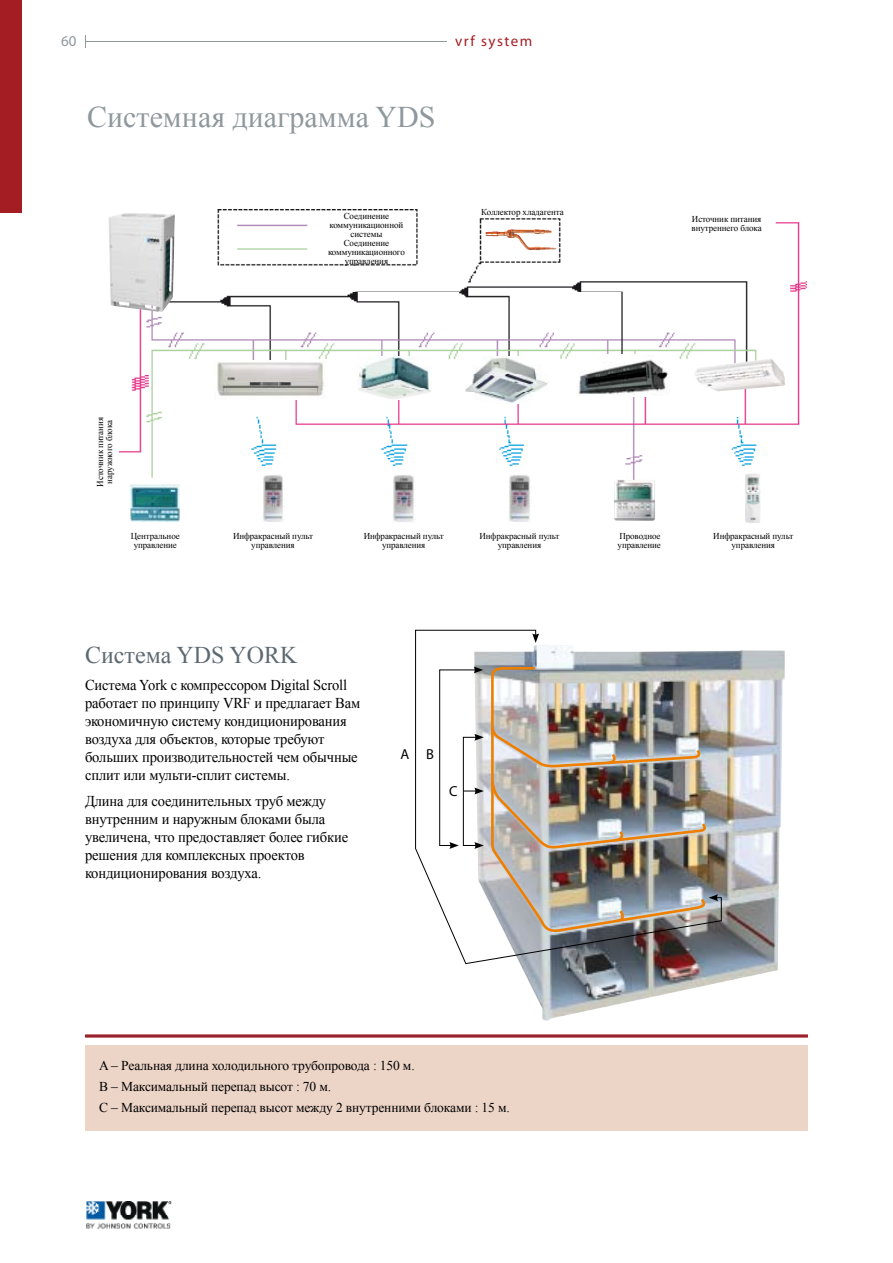
<style>
.page{position:relative;width:893px;height:1263px;background:#fff}
.page>*{position:absolute;margin:0;border:0;box-sizing:border-box;transform-origin:0 0}
.t1{font:30px "Times New Roman";color:#8f989d}
.t2{font:24px "Times New Roman";color:#5d6971}
.t3{font:15px/18px "Times New Roman";letter-spacing:-.01em;color:#000}
.t4{font:15px "Myriad Pro";letter-spacing:.1em;color:#a41d23}
.t5{font:15px "Myriad Pro";color:#8f989d}
.t6{font:14.55px "Myriad Pro";color:#000}
.t7{font:13.5px/20.7px "Times New Roman";letter-spacing:-.01em;color:#000}
.t8{font:9px/9px "Times New Roman";letter-spacing:-.01em;color:#000;text-align:center}
</style>
<div class="page">
<div style="left:0;top:0;width:21px;height:213px;background:#a41d23"></div>
<hr style="left:85px;top:41px;width:361px;height:1px;background:#8f989d">
<svg style="left:85px;top:35px;width:1px;height:13px"></svg>
<div style="left:85px;top:1045px;width:723px;height:86px;background:#ecd4c7"></div>
<img style="left:86px;top:1201px;width:86px;height:28px">
<img style="left:120px;top:210px;width:687px;height:270px">
<img style="left:485px;top:229px;width:71px;height:21px">
<img style="left:215px;top:360px;width:113px;height:39px">
<img style="left:358px;top:356px;width:74px;height:43px">
<img style="left:464px;top:356px;width:85px;height:48px">
<img style="left:577px;top:354px;width:92px;height:43px">
<img style="left:108px;top:213px;width:67px;height:59px">
<img style="left:110px;top:272px;width:64px;height:40px">
<img style="left:694px;top:359px;width:91px;height:32px">
<img style="left:614px;top:480px;width:41px;height:41px">
<img style="left:509px;top:473px;width:22px;height:49px">
<img style="left:393px;top:473px;width:22px;height:49px">
<img style="left:262px;top:473px;width:23px;height:49px">
<img style="left:745px;top:473px;width:15px;height:50px">
<img style="left:130px;top:484px;width:50px;height:38px">
<div style="left:85px;top:1034px;width:723px;height:3px;background:#004b93;border:2px solid #a41d23"></div>
<img style="left:520px;top:650px;width:265px;height:371px">
<img style="left:415px;top:629px;width:307px;height:335px">
<svg style="left:532px;top:633px;width:7px;height:10px"></svg>
<svg style="left:709px;top:894px;width:9px;height:7px"></svg>
<svg style="left:439px;top:666px;width:45px;height:183px"></svg>
<p class="t5" style="left:61px;top:32px;width:17px">60</p>
<p class="t4" style="left:455px;top:32px;width:79px">vrf system</p>
<h1 class="t1" style="left:87px;top:97px;width:350px">Системная диаграмма YDS</h1>
<p class="t8" style="left:328px;top:211px;width:78px">Соединение коммуникационной системы<br>Соединение коммуникационного управления</p>
<p class="t8" style="left:481px;top:207px;width:84px">Коллектор хладагента</p>
<p class="t8" style="left:692px;top:215px;width:72px;text-align:left">Источник питания внутреннего блока</p>
<p class="t8" style="left:95px;top:487px;width:71px;rotate:-90deg">Источник питания наружного блока</p>
<p class="t8" style="left:131px;top:531px;width:51px">Центральное управление</p>
<p class="t8" style="left:233px;top:532px;width:82px">Инфракрасный пульт управления</p>
<p class="t8" style="left:364px;top:532px;width:82px">Инфракрасный пульт управления</p>
<p class="t8" style="left:479px;top:532px;width:82px">Инфракрасный пульт управления</p>
<p class="t8" style="left:618px;top:531px;width:45px;text-align:left">Проводное управление</p>
<h2 class="t2" style="left:85px;top:639px;width:214px">Система YDS YORK</h2>
<p class="t3" style="left:85px;top:675px;width:277px">Система York с компрессором Digital Scroll работает по принципу VRF и предлагает Вам экономичную систему кондиционирования воздуха для объектов, которые требуют больших производительностей чем обычные сплит или мульти-сплит системы.</p>
<p class="t3" style="left:85px;top:792px;width:265px">Длина для соединительных труб между внутренним и наружным блоками была увеличена, что предоставляет более гибкие решения для комплексных проектов кондиционирования воздуха.</p>
<p class="t6" style="left:401px;top:745px;width:35px">A B</p>
<p class="t6" style="left:449px;top:782px;width:10px">C</p>
<p class="t8" style="left:713px;top:532px;width:82px">Инфракрасный пульт управления</p>
<p class="t7" style="left:99px;top:1055px;width:412px">A – Реальная длина холодильного трубопровода : 150 м.<br>B – Максимальный перепад высот : 70 м.<br>C – Максимальный перепад высот между 2 внутренними блоками : 15 м.</p>
</div>
